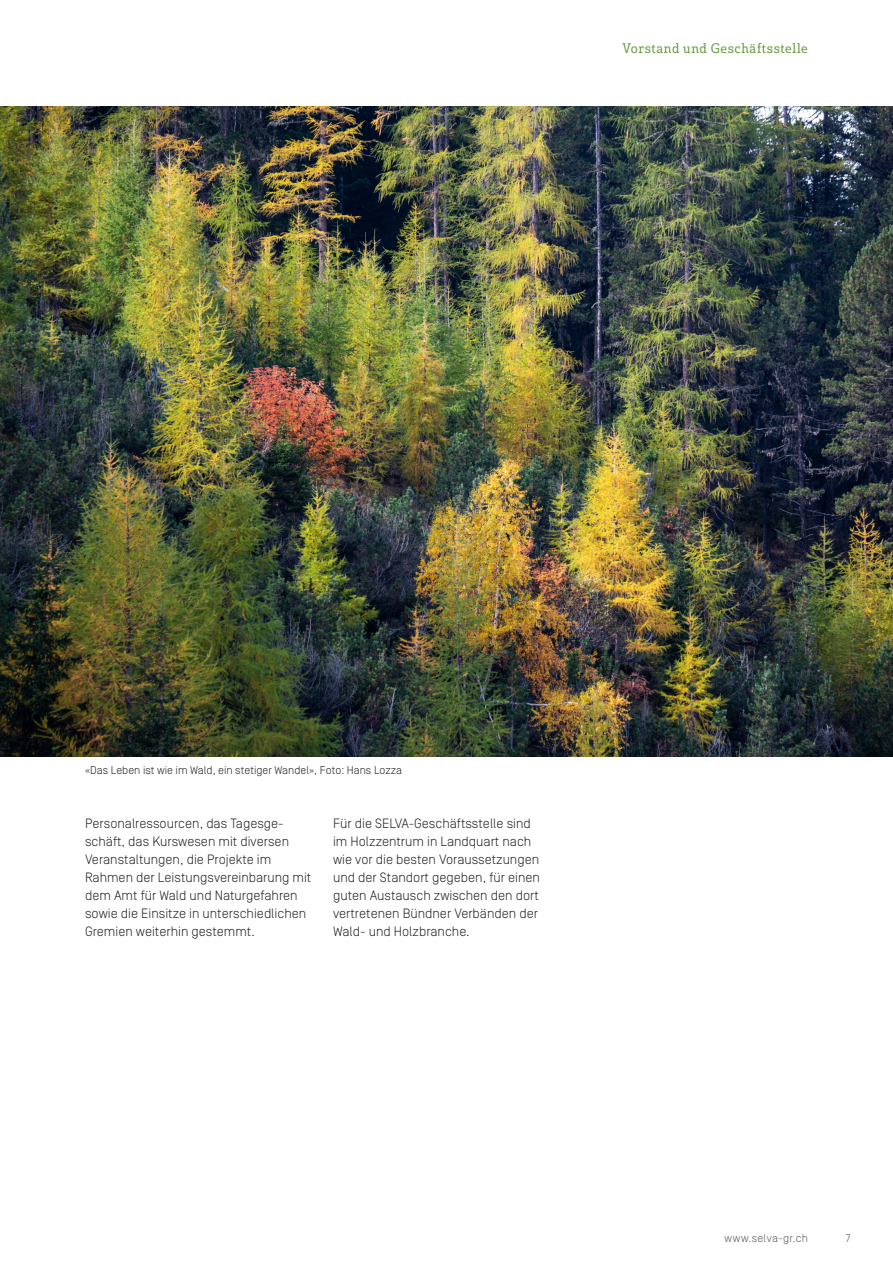
<style>
.page{position:relative;width:893px;height:1263px;background:#fff}
.page>*{position:absolute;margin:0;border:0;box-sizing:border-box;transform-origin:0 0}
.t1{font:300 13.5px/18px "Simplon Norm";color:#231f20}
.t2{font:13.5px "Solitas Slab Nor Boo";letter-spacing:.045em;color:#679b40}
.t3{font:300 11.25px "Simplon Norm";color:#231f20}
.t4{font:300 11.25px "Simplon Norm";letter-spacing:.03em;color:#57585a}
</style>
<div class="page">
<img style="left:0;top:106px;width:893px;height:650px">
<p class="t2" style="left:622px;top:40px;width:187px">Vorstand und Geschäftsstelle</p>
<p class="t3" style="left:85px;top:764px;width:318px">«Das Leben ist wie im Wald, ein stetiger Wandel», Foto: Hans Lozza</p>
<p class="t1" style="left:85px;top:815px;width:228px">Personalressourcen, das Tagesge&shy;schäft, das Kurswesen mit diversen Veranstaltungen, die Projekte im Rahmen der Leistungsvereinbarung mit dem Amt für Wald und Naturgefahren sowie die Einsitze in unterschiedlichen Gremien weiterhin gestemmt.</p>
<p class="t1" style="left:333px;top:814px;width:208px">Für die SELVA-Geschäftsstelle sind im Holzzentrum in Landquart nach wie vor die besten Voraussetzungen und der Standort gegeben, für einen guten Austausch zwischen den dort vertretenen Bündner Verbänden der Wald- und Holzbranche.</p>
<p class="t4" style="left:724px;top:1232px;width:85px">www.selva-gr.ch</p>
<p class="t4" style="left:845px;top:1232px;width:7px">7</p>
</div>
